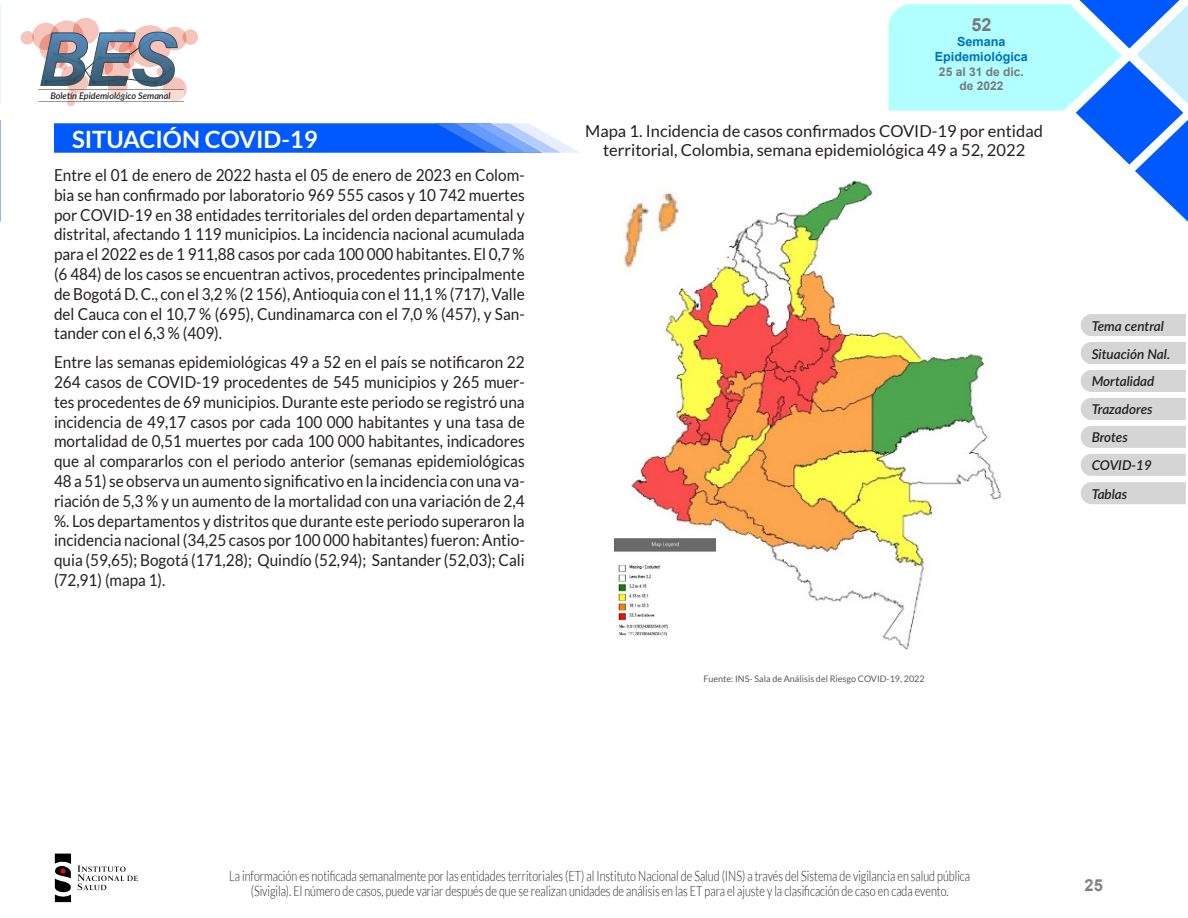
<style>
.page{position:relative;width:1188px;height:918px;background:#fff}
.page>*{position:absolute;margin:0;border:0;box-sizing:border-box;transform-origin:0 0}
.leyenda{font:700 23.85px "Lato";color:#fff}
.t1{font:700 18px "Arial";color:#76787b}
._7textografico{font:16.5px/19.8px "Lato";color:#231f20;text-align:justify;scale:.93 1}
._7textografico-2{font:16.5px/19.8px "Lato";color:#231f20;text-align:center}
.t2{font:700 16.5px "Arial";color:#808080}
.t3{font:300 14.25px/15px "Lato";color:#231f20;text-align:center;scale:.76 1}
.t4{font:italic 600 13.5px/28px "Lato";color:#231f20}
.t5{font:700 12.6px/15.1px "Arial";color:#0070c0;text-align:center}
.t6{font:700 12px/14.4px "Arial";color:#76787b;text-align:center}
._3creditos{font:9px "Lato";color:#595959}
.t7{font:italic 600 9px "Lato";color:#231f20}
</style>
<div class="page">
<svg style="left:0;top:5px;width:1px;height:99px"></svg>
<svg style="left:0;top:120px;width:1px;height:102px"></svg>
<svg style="left:889px;top:0;width:299px;height:222px"></svg>
<svg style="left:77px;top:865px;width:61px;height:25px"></svg>
<svg style="left:55px;top:854px;width:16px;height:48px"></svg>
<div style="left:1081px;top:314px;width:105px;height:22px;background:#d5d5d5"></div>
<div style="left:1081px;top:370px;width:105px;height:22px;background:#d5d5d5"></div>
<div style="left:1081px;top:342px;width:105px;height:22px;background:#d5d5d5"></div>
<div style="left:1081px;top:398px;width:105px;height:22px;background:#d5d5d5"></div>
<div style="left:1081px;top:426px;width:105px;height:22px;background:#d5d5d5"></div>
<div style="left:1081px;top:454px;width:105px;height:22px;background:#d5d5d5"></div>
<div style="left:1081px;top:482px;width:105px;height:22px;background:#d5d5d5"></div>
<div style="left:21px;top:31px;width:13px;height:14px;background:#f5c4ba;border-radius:50%"></div>
<svg style="left:32px;top:23px;width:28px;height:27px"></svg>
<div style="left:73px;top:18px;width:26px;height:26px;background:#f5c4ba;border-radius:50%"></div>
<svg style="left:50px;top:20px;width:34px;height:34px"></svg>
<div style="left:67px;top:72px;width:21px;height:21px;background:#f5c4ba;border-radius:50%"></div>
<div style="left:67px;top:98px;width:8px;height:8px;background:#f5c4ba;border-radius:50%"></div>
<svg style="left:183px;top:29px;width:15px;height:16px"></svg>
<svg style="left:129px;top:25px;width:42px;height:42px"></svg>
<svg style="left:163px;top:27px;width:24px;height:23px"></svg>
<svg style="left:110px;top:29px;width:22px;height:23px"></svg>
<div style="left:108px;top:75px;width:20px;height:20px;background:#f5c4ba;border-radius:50%"></div>
<svg style="left:163px;top:77px;width:24px;height:24px"></svg>
<svg style="left:66px;top:90px;width:118px;height:11px"></svg>
<hr style="left:39px;top:89px;width:145px;height:1px;background:#313e48">
<hr style="left:39px;top:101px;width:145px;height:1px;background:#313e48">
<svg style="left:41px;top:32px;width:136px;height:54px;background:#8d91a0"></svg>
<svg style="left:54px;top:123px;width:525px;height:30px;background:#2872fe"></svg>
<img style="left:614px;top:168px;width:405px;height:482px">
<img style="left:618px;top:186px;width:65px;height:87px">
<img style="left:615px;top:538px;width:101px;height:104px">
<p class="t7" style="left:50px;top:89px;width:122px">Boletín Epidemiológico Semanal</p>
<p class="leyenda" style="left:72px;top:126px;width:247px">SITUACIÓN COVID-19</p>
<p class="_7textografico" style="left:54px;top:165px;width:508px">Entre el 01 de enero de 2022 hasta el 05 de enero de 2023 en Colom&shy;bia se han confirmado por laboratorio 969 555 casos y 10 742 muertes por COVID-19 en 38 entidades territoriales del orden departamental y distrital, afectando 1 119 municipios. La incidencia nacional acumulada para el 2022 es de 1 911,88 casos por cada 100 000 habitantes. El 0,7 % (6 484) de los casos se encuentran activos, procedentes principalmente de Bogotá D. C., con el 3,2 % (2 156), Antioquia con el 11,1 % (717), Valle del Cauca con el 10,7 % (695), Cundinamarca con el 7,0 % (457), y San&shy;tander con el 6,3 % (409).</p>
<p class="_7textografico" style="left:54px;top:352px;width:508px">Entre las semanas epidemiológicas 49 a 52 en el país se notificaron 22<br>264 casos de COVID-19 procedentes de 545 municipios y 265 muer&shy;tes procedentes de 69 municipios. Durante este periodo se registró una incidencia de 49,17 casos por cada 100 000 habitantes y una tasa de mortalidad de 0,51 muertes por cada 100 000 habitantes, indicadores que al compararlos con el periodo anterior (semanas epidemiológicas 48 a 51) se observa un aumento significativo en la incidencia con una va&shy;riación de 5,3 % y un aumento de la mortalidad con una variación de 2,4 %. Los departamentos y distritos que durante este periodo superaron la incidencia nacional (34,25 casos por 100 000 habitantes) fueron: Antio&shy;quia (59,65); Bogotá (171,28); Quindío (52,94); Santander (52,03); Cali (72,91) (mapa 1).</p>
<p class="t1" style="left:971px;top:13px;width:22px">52</p>
<p class="t5" style="left:935px;top:35px;width:95px">Semana<br>Epidemiológica</p>
<p class="t6" style="left:939px;top:65px;width:86px">25 al 31 de dic. de 2022</p>
<p class="_7textografico-2" style="left:585px;top:121px;width:459px">Mapa 1. Incidencia de casos confirmados COVID-19 por entidad territorial, Colombia, semana epidemiológica 49 a 52, 2022</p>
<p class="t4" style="left:1092px;top:311px;width:74px">Tema central</p>
<p class="t4" style="left:1092px;top:339px;width:80px">Situación Nal.</p>
<p class="t4" style="left:1092px;top:367px;width:64px">Mortalidad</p>
<p class="t4" style="left:1092px;top:395px;width:62px">Trazadores<br>Brotes<br>COVID-19<br>Tablas</p>
<p class="_3creditos" style="left:704px;top:673px;width:223px">Fuente: INS- Sala de Análisis del Riesgo COVID-19, 2022</p>
<p class="t3" style="left:229px;top:868px;width:976px">La información es notificada semanalmente por las entidades territoriales (ET) al Instituto Nacional de Salud (INS) a través del Sistema de vigilancia en salud pública (Sivigila). El número de casos, puede variar después de que se realizan unidades de análisis en las ET para el ajuste y la clasificación de caso en cada evento.</p>
<p class="t2" style="left:1084px;top:874px;width:20px">25</p>
</div>
